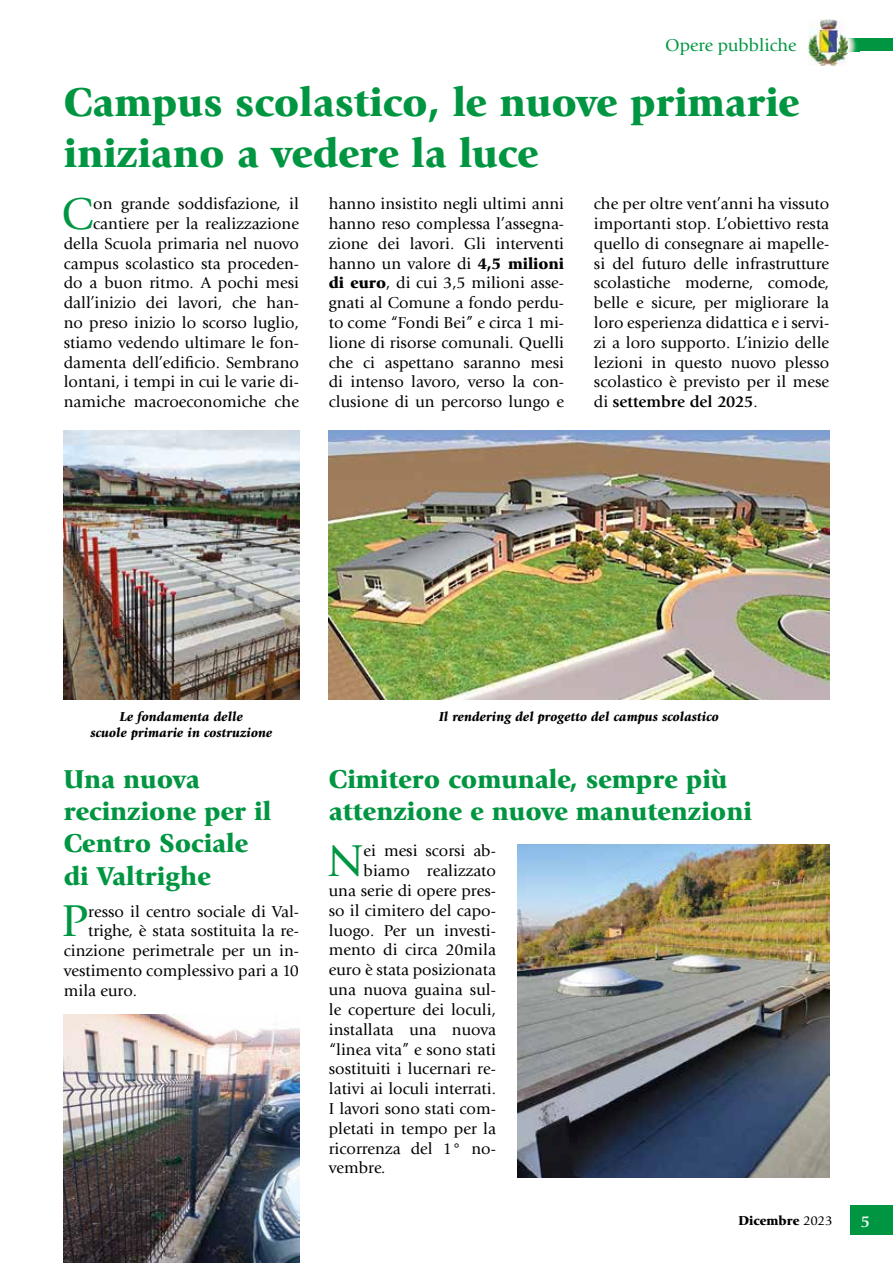
<style>
.page{position:relative;width:893px;height:1263px;background:#fff}
.page>*{position:absolute;margin:0;border:0;box-sizing:border-box;transform-origin:0 0}
.t1{font:46.5px "Giovanni";color:#009641}
.t2{font:900 42px/50.4px "Giovanni";color:#009641}
.t3{font:900 27px/32.4px "Giovanni";color:#009641}
.t4{font:18px "Giovanni";color:#009641}
.t5{font:16.5px/19.8px "Giovanni";color:#000;text-align:justify}
.t6{font:700 16.5px "Giovanni";color:#fff}
.t7{font:italic 900 13.5px/16.2px "Giovanni";color:#000;text-align:center}
.t8{font:900 13.5px "Giovanni";color:#000}
.s1{font-weight:900}
.s2{font-weight:700}
.s3{font-weight:400}
</style>
<div class="page">
<div style="left:850px;top:1205px;width:43px;height:30px;background:#009641"></div>
<div style="left:829px;top:38px;width:64px;height:13px;background:#009641"></div>
<svg style="left:848px;top:38px;width:10px;height:13px"></svg>
<img style="left:808px;top:19px;width:40px;height:47px">
<img style="left:829px;top:38px;width:19px;height:13px">
<img style="left:64px;top:1015px;width:235px;height:248px">
<img style="left:64px;top:430px;width:235px;height:269px">
<img style="left:329px;top:430px;width:500px;height:269px">
<img style="left:517px;top:844px;width:312px;height:333px">
<p class="t4" style="left:665px;top:35px;width:133px">Opere pubbliche</p>
<h2 class="t2" style="left:64px;top:77px;width:737px">Campus scolastico, le nuove primarie iniziano a vedere la luce</h2>
<h1 class="t1" style="left:61px;top:188px;width:33px">C</h1>
<p class="t5" style="left:64px;top:194px;width:237px;text-align:right">on grande soddisfazione, il cantiere per la realizzazione della Scuola primaria nel nuovo campus scolastico sta proceden&shy;do a buon ritmo. A pochi mesi dall’inizio dei lavori, che han&shy;no preso inizio lo scorso luglio, stiamo vedendo ultimare le fon&shy;damenta dell’edificio. Sembrano lontani, i tempi in cui le varie di&shy;namiche macroeconomiche che</p>
<p class="t5" style="left:329px;top:194px;width:237px">hanno insistito negli ultimi anni hanno reso complessa l’assegna&shy;zione dei lavori. Gli interventi hanno un valore di <span class="s1">4,5 milioni di euro</span>, di cui 3,5 milioni asse&shy;gnati al Comune a fondo perdu&shy;to come “Fondi Bei” e circa 1 mi&shy;lione di risorse comunali. Quelli che ci aspettano saranno mesi di intenso lavoro, verso la con&shy;clusione di un percorso lungo e</p>
<p class="t5" style="left:594px;top:194px;width:237px">che per oltre vent’anni ha vissuto importanti stop. L’obiettivo resta quello di consegnare ai mapelle&shy;si del futuro delle infrastrutture scolastiche moderne, comode, belle e sicure, per migliorare la loro esperienza didattica e i servi&shy;zi a loro supporto. L’inizio delle lezioni in questo nuovo plesso scolastico è previsto per il mese di <span class="s2">settembre del 2025</span>.</p>
<p class="t7" style="left:91px;top:708px;width:183px">Le fondamenta delle<br>scuole primarie in costruzione</p>
<p class="t7" style="left:439px;top:708px;width:281px">Il rendering del progetto del campus scolastico</p>
<h3 class="t3" style="left:329px;top:762px;width:425px">Cimitero comunale, sempre più attenzione e nuove manutenzioni</h3>
<h1 class="t1" style="left:327px;top:835px;width:38px">N</h1>
<p class="t5" style="left:364px;top:841px;width:134px">ei mesi scorsi ab-</p>
<h3 class="t3" style="left:64px;top:762px;width:209px">Una nuova recinzione per il<br>Centro Sociale di Valtrighe</h3>
<p class="t5" style="left:364px;top:861px;width:134px">biamo realizzato</p>
<p class="t5" style="left:329px;top:881px;width:169px">una serie di opere pres-</p>
<p class="t5" style="left:329px;top:901px;width:169px">so il cimitero del capo-</p>
<p class="t5" style="left:329px;top:920px;width:169px">luogo. Per un investi-</p>
<p class="t5" style="left:329px;top:940px;width:169px">mento di circa 20mila</p>
<p class="t5" style="left:329px;top:960px;width:169px">euro è stata posizionata</p>
<p class="t5" style="left:329px;top:980px;width:169px">una nuova guaina sul-</p>
<p class="t5" style="left:329px;top:1000px;width:169px">le coperture dei loculi,</p>
<p class="t5" style="left:329px;top:1019px;width:169px">installata una nuova</p>
<p class="t5" style="left:329px;top:1039px;width:169px">“linea vita” e sono stati</p>
<p class="t5" style="left:329px;top:1059px;width:169px">sostituiti i lucernari re-</p>
<p class="t5" style="left:329px;top:1079px;width:169px">lativi ai loculi interrati.</p>
<p class="t5" style="left:329px;top:1099px;width:169px">I lavori sono stati com-</p>
<p class="t5" style="left:329px;top:1118px;width:169px">pletati in tempo per la</p>
<p class="t5" style="left:329px;top:1138px;width:169px">ricorrenza del 1° no-</p>
<p class="t5" style="left:329px;top:1158px;width:58px">vembre.</p>
<h1 class="t1" style="left:62px;top:895px;width:28px">P</h1>
<p class="t5" style="left:88px;top:901px;width:212px">resso il centro sociale di Val-</p>
<p class="t5" style="left:88px;top:921px;width:212px">trighe, è stata sostituita la re-</p>
<p class="t5" style="left:64px;top:941px;width:237px">cinzione perimetrale per un in-</p>
<p class="t5" style="left:64px;top:961px;width:237px">vestimento complessivo pari a 10</p>
<p class="t5" style="left:64px;top:981px;width:75px">mila euro.</p>
<p class="t8" style="left:739px;top:1213px;width:96px">Dicembre <span class="s3">2023</span></p>
<p class="t6" style="left:861px;top:1212px;width:11px">5</p>
</div>
